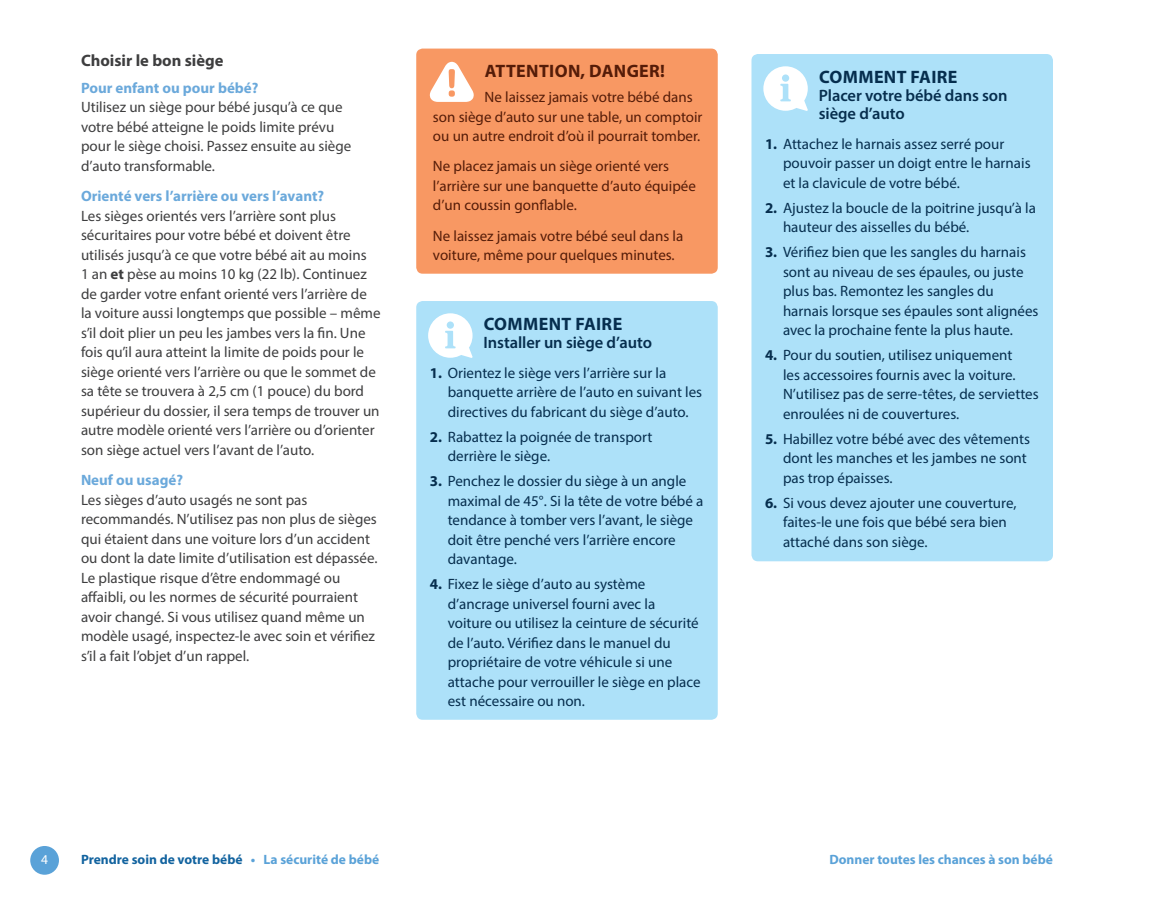
<style>
.page{position:relative;width:1161px;height:905px;background:#fff}
.page>*{position:absolute;margin:0;border:0;box-sizing:border-box;transform-origin:0 0}
.t1{font:700 18px "Myriad Pro";letter-spacing:.02em;color:#062e4e}
.t2{font:700 18px "Myriad Pro";letter-spacing:.02em;color:#551c08}
.t3{font:600 16.5px/18px "Myriad Pro";letter-spacing:-.005em;color:#062e4e}
.t4{font:700 16.5px "Myriad Pro";color:#3e3e3f}
.t5{font:15px/19.5px "Myriad Pro";color:#062e4e}
.t6{font:15px/19.5px "Myriad Pro";color:#3e3e3f}
.t7{font:15px/19.5px "Myriad Pro";color:#551c08}
.t8{font:700 15px "Myriad Pro";color:#6ba9db}
.t9{font:700 13.5px "Myriad Pro";color:#12639f}
.t10{font:700 13.5px "Myriad Pro";color:#5aa2d8}
.t11{font:13.5px "Myriad Pro";color:#fff}
.s1{font-weight:700}
.s2{color:#5aa2d8}
</style>
<div class="page">
<div style="left:30px;top:846px;width:29px;height:28px;background:#5aa2d8;border-radius:50%"></div>
<div style="left:416px;top:49px;width:302px;height:225px;background:#f89863;border-radius:6px"></div>
<svg style="left:430px;top:62px;width:44px;height:40px"></svg>
<div style="left:416px;top:301px;width:302px;height:418px;background:#ade1f9;border-radius:6px"></div>
<svg style="left:428px;top:313px;width:45px;height:45px"></svg>
<div style="left:752px;top:54px;width:301px;height:507px;background:#ade1f9;border-radius:6px"></div>
<svg style="left:763px;top:66px;width:45px;height:45px"></svg>
<p class="t4" style="left:81px;top:50px;width:144px">Choisir le bon siège</p>
<p class="t8" style="left:81px;top:78px;width:179px">Pour enfant ou pour bébé?</p>
<p class="t6" style="left:81px;top:97px;width:272px">Utilisez un siège pour bébé jusqu’à ce que votre bébé atteigne le poids limite prévu pour le siège choisi. Passez ensuite au siège d’auto transformable.</p>
<p class="t8" style="left:81px;top:186px;width:245px">Orienté vers l’arrière ou vers l’avant?</p>
<p class="t6" style="left:81px;top:205px;width:301px">Les sièges orientés vers l’arrière sont plus sécuritaires pour votre bébé et doivent être utilisés jusqu’à ce que votre bébé ait au moins<br>1 an <span class="s1">et</span> pèse au moins 10 kg (22 lb). Continuez de garder votre enfant orienté vers l’arrière de la voiture aussi longtemps que possible – même s’il doit plier un peu les jambes vers la fin. Une fois qu’il aura atteint la limite de poids pour le siège orienté vers l’arrière ou que le sommet de sa tête se trouvera à 2,5 cm (1 pouce) du bord supérieur du dossier, il sera temps de trouver un autre modèle orienté vers l’arrière ou d’orienter son siège actuel vers l’avant de l’auto.</p>
<p class="t8" style="left:81px;top:470px;width:104px">Neuf ou usagé?</p>
<p class="t6" style="left:81px;top:489px;width:298px">Les sièges d’auto usagés ne sont pas recommandés. N’utilisez pas non plus de sièges qui étaient dans une voiture lors d’un accident ou dont la date limite d’utilisation est dépassée.<br>Le plastique risque d’être endommagé ou affaibli, ou les normes de sécurité pourraient avoir changé. Si vous utilisez quand même un modèle usagé, inspectez‑le avec soin et vérifiez s’il a fait l’objet d’un rappel.</p>
<p class="t2" style="left:485px;top:59px;width:182px">ATTENTION, DANGER!</p>
<p class="t7" style="left:433px;top:87px;width:271px;text-indent:52px">Ne laissez jamais votre bébé dans son siège d’auto sur une table, un comptoir ou un autre endroit d’où il pourrait tomber.</p>
<p class="t7" style="left:433px;top:156px;width:264px">Ne placez jamais un siège orienté vers l’arrière sur une banquette d’auto équipée d’un coussin gonflable.</p>
<p class="t7" style="left:433px;top:226px;width:252px">Ne laissez jamais votre bébé seul dans la voiture, même pour quelques minutes.</p>
<p class="t1" style="left:484px;top:312px;width:140px">COMMENT FAIRE</p>
<p class="t3" style="left:484px;top:332px;width:170px">Installer un siège d’auto</p>
<p class="t5" style="left:448px;top:363px;width:256px;text-indent:-18px"><span class="s1">1.</span> Orientez le siège vers l’arrière sur la banquette arrière de l’auto en suivant les directives du fabricant du siège d’auto.</p>
<p class="t5" style="left:448px;top:427px;width:206px;text-indent:-18px"><span class="s1">2.</span> Rabattez la poignée de transport derrière le siège.</p>
<p class="t5" style="left:448px;top:471px;width:257px;text-indent:-18px"><span class="s1">3.</span> Penchez le dossier du siège à un angle maximal de 45°. Si la tête de votre bébé a tendance à tomber vers l’avant, le siège doit être penché vers l’arrière encore davantage.</p>
<p class="t5" style="left:448px;top:574px;width:254px;text-indent:-18px"><span class="s1">4.</span> Fixez le siège d’auto au système d’ancrage universel fourni avec la voiture ou utilisez la ceinture de sécurité de l’auto. Vérifiez dans le manuel du propriétaire de votre véhicule si une attache pour verrouiller le siège en place est nécessaire ou non.</p>
<p class="t1" style="left:819px;top:65px;width:140px">COMMENT FAIRE</p>
<p class="t3" style="left:819px;top:86px;width:190px">Placer votre bébé dans son siège d’auto</p>
<p class="t5" style="left:783px;top:134px;width:249px;text-indent:-18px"><span class="s1">1.</span> Attachez le harnais assez serré pour pouvoir passer un doigt entre le harnais et la clavicule de votre bébé.</p>
<p class="t5" style="left:783px;top:198px;width:254px;text-indent:-18px"><span class="s1">2.</span> Ajustez la boucle de la poitrine jusqu’à la hauteur des aisselles du bébé.</p>
<p class="t5" style="left:783px;top:242px;width:257px;text-indent:-18px"><span class="s1">3.</span> Vérifiez bien que les sangles du harnais sont au niveau de ses épaules, ou juste plus bas. Remontez les sangles du harnais lorsque ses épaules sont alignées avec la prochaine fente la plus haute.</p>
<p class="t5" style="left:783px;top:345px;width:257px;text-indent:-18px"><span class="s1">4.</span> Pour du soutien, utilisez uniquement<br>les accessoires fournis avec la voiture.<br>N’utilisez pas de serre-têtes, de serviettes enroulées ni de couvertures.</p>
<p class="t5" style="left:783px;top:428px;width:249px;text-indent:-18px"><span class="s1">5.</span> Habillez votre bébé avec des vêtements dont les manches et les jambes ne sont pas trop épaisses.</p>
<p class="t5" style="left:783px;top:492px;width:235px;text-indent:-18px"><span class="s1">6.</span> Si vous devez ajouter une couverture, faites‑le une fois que bébé sera bien attaché dans son siège.</p>
<p class="t11" style="left:41px;top:851px;width:8px">4</p>
<p class="t9" style="left:81px;top:851px;width:300px">Prendre soin de votre bébé <span class="s2">• La sécurité de bébé</span></p>
<p class="t10" style="left:829px;top:851px;width:225px">Donner toutes les chances à son bébé</p>
</div>
